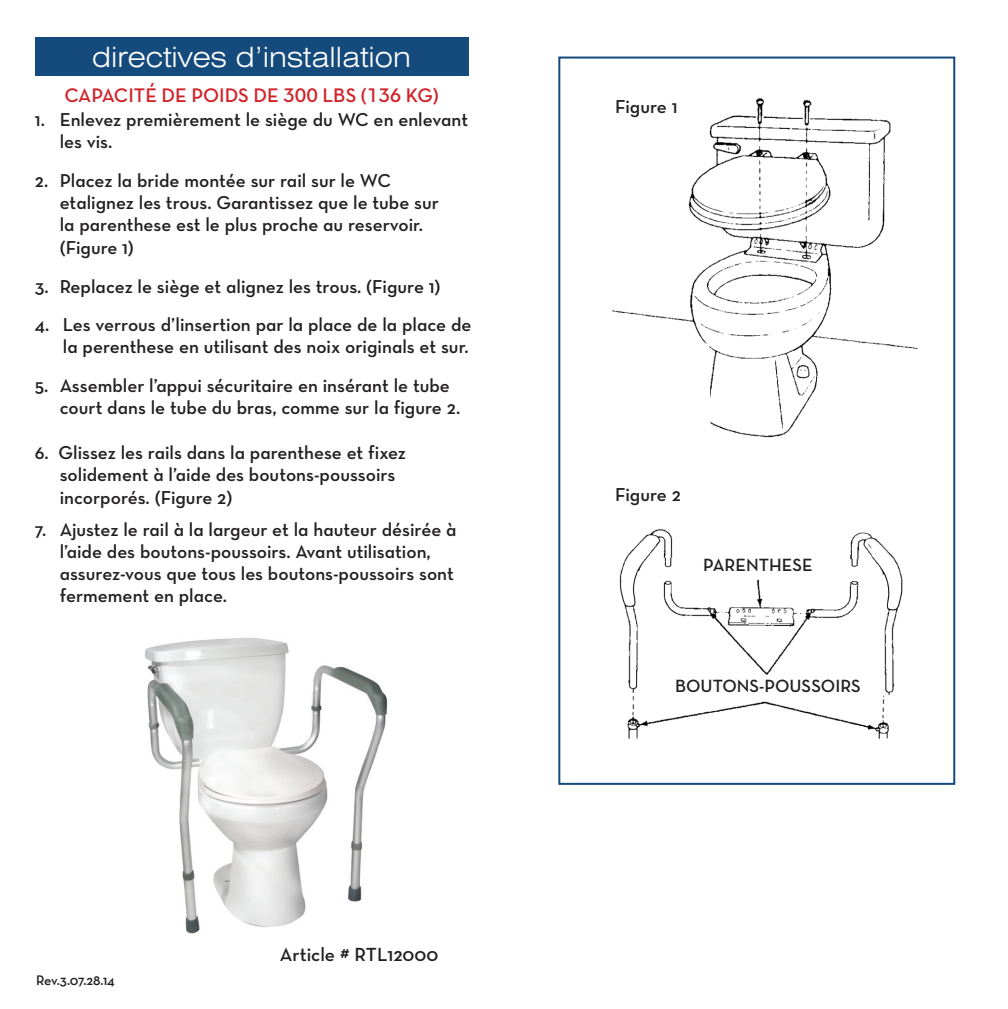
<style>
.page{position:relative;width:1008px;height:1009px;background:#fff}
.page>*{position:absolute;margin:0;border:0;box-sizing:border-box;transform-origin:0 0}
.t1{font:300 expanded 28px "Swiss 721 BT";color:#fff}
.t2{font:20px "Neutra Text TFPS Demi Alt";color:#d1232a}
.t3{font:19.4px "Neutraface Text Demi Alt";color:#231f20}
.t4{font:19px/22px "Neutraface Text Demi Alt";color:#231f20}
.t5{font:18px "Neutraface Text Demi Alt";color:#231f20}
.Copy_of_Normal{font:14px "Neutraface Text TT Demi Alt";letter-spacing:-.015em;color:#231f20}
</style>
<div class="page">
<img style="left:145px;top:637px;width:243px;height:297px">
<div style="left:35px;top:37px;width:433px;height:39px;background:#144a7c"></div>
<div style="left:558px;top:56px;width:397px;height:728px;border:2px solid #144a7c"></div>
<img style="left:619px;top:529px;width:284px;height:210px">
<img style="left:612px;top:98px;width:306px;height:340px">
<div style="left:711px;top:553px;width:91px;height:19px;background:#fff"></div>
<div style="left:702px;top:675px;width:123px;height:20px;background:#fff"></div>
<p class="t1" style="left:92px;top:41px;width:320px">directives d’installation</p>
<p class="t2" style="left:64px;top:83px;width:376px">CAPACITÉ DE POIDS DE 300 LBS (136 KG)</p>
<p class="t4" style="left:60px;top:108px;width:410px;text-indent:-25px">1. Enlevez premièrement le siège du WC en enlevant les vis.</p>
<p class="t4" style="left:35px;top:169px;width:358px">2. Placez la bride montée sur rail sur le WC</p>
<p class="t4" style="left:60px;top:191px;width:381px">etalignez les trous. Garantissez que le tube sur</p>
<p class="t4" style="left:60px;top:213px;width:365px">la parenthese est le plus proche au reservoir.</p>
<p class="t4" style="left:60px;top:236px;width:76px">(Figure 1)</p>
<p class="t4" style="left:35px;top:275px;width:407px">3. Replacez le siège et alignez les trous. (Figure 1)</p>
<p class="t4" style="left:35px;top:313px;width:438px;text-align:right">4. Les verrous d’linsertion par la place de la place de la perenthese en utilisant des noix originals et sur.</p>
<p class="t4" style="left:60px;top:374px;width:402px;text-indent:-25px">5. Assembler l’appui sécuritaire en insérant le tube court dans le tube du bras, comme sur la figure 2.</p>
<p class="t4" style="left:35px;top:441px;width:372px">6. Glissez les rails dans la parenthese et fixez</p>
<p class="t4" style="left:60px;top:463px;width:337px">solidement à l’aide des boutons-poussoirs</p>
<p class="t4" style="left:60px;top:486px;width:174px">incorporés. (Figure 2)</p>
<p class="t4" style="left:35px;top:518px;width:423px">7. Ajustez le rail à la largeur et la hauteur désirée à</p>
<p class="t4" style="left:60px;top:540px;width:372px">l’aide des boutons-poussoirs. Avant utilisation,</p>
<p class="t4" style="left:60px;top:562px;width:396px">assurez-vous que tous les boutons-poussoirs sont</p>
<p class="t4" style="left:60px;top:584px;width:169px">fermement en place.</p>
<p class="Copy_of_Normal" style="left:36px;top:971px;width:80px">Rev.3.07.28.14</p>
<p class="t3" style="left:280px;top:941px;width:160px">Article # RTL12000</p>
<p class="t4" style="left:615px;top:95px;width:64px">Figure 1</p>
<p class="t4" style="left:615px;top:483px;width:67px">Figure 2</p>
<p class="t5" style="left:703px;top:553px;width:111px">PARENTHESE</p>
<p class="t5" style="left:675px;top:674px;width:187px">BOUTONS-POUSSOIRS</p>
</div>
